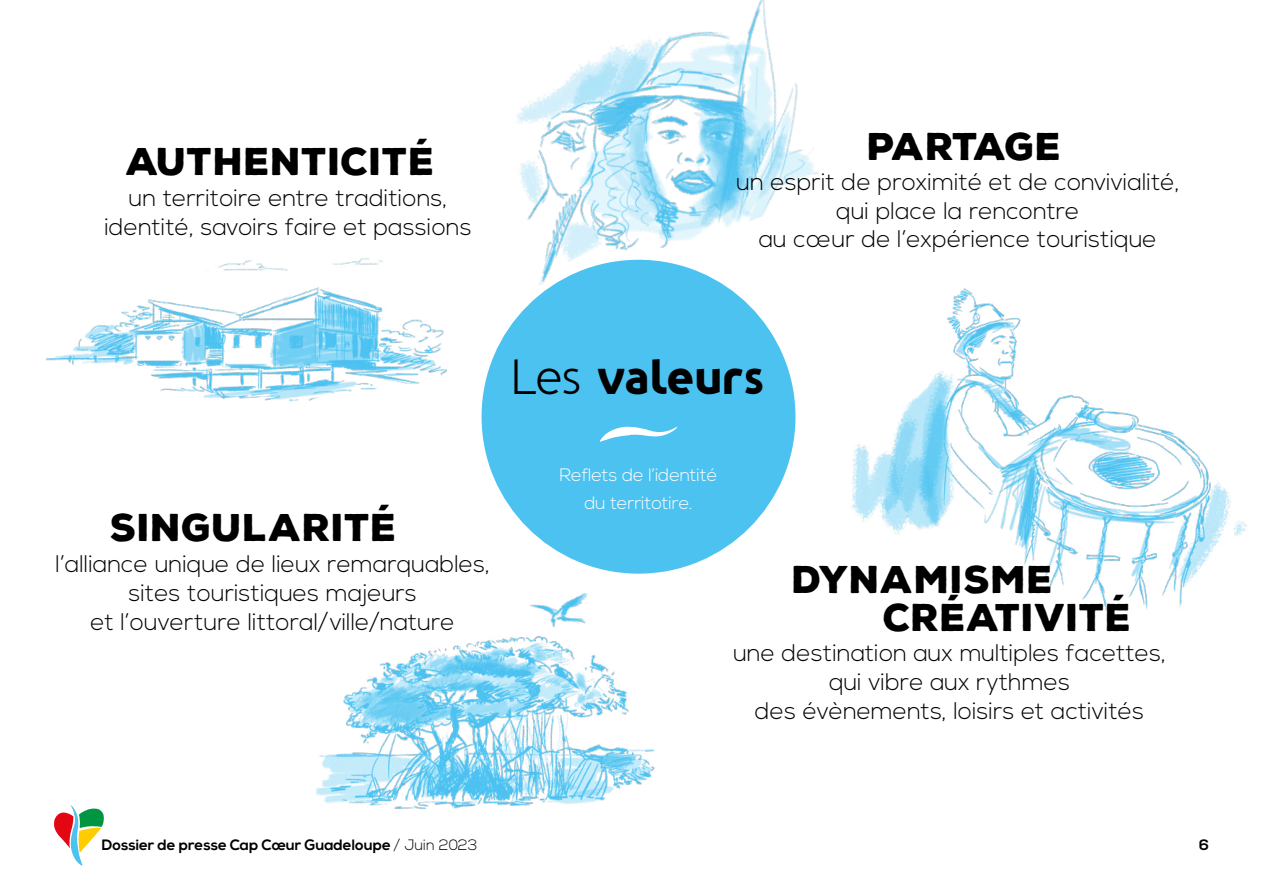
<style>
.page{position:relative;width:1263px;height:893px;background:#fff}
.page>*{position:absolute;margin:0;border:0;box-sizing:border-box;transform-origin:0 0}
.t1{font:800 45px "Nevo";letter-spacing:-.02em;color:#000}
.t2{font:900 37.5px/37.5px "Nexa Rust Sans";letter-spacing:.01em;color:#000}
.t3{font:900 37.5px "Nexa Rust Sans";letter-spacing:-.045em;color:#000}
.t4{font:300 24px/28.8px "Nexa";color:#000;text-align:center}
.t5{font:300 18px/28.8px "Nexa";letter-spacing:-.01em;color:#fff;text-align:center}
.t6{font:700 15px "Nexa";color:#000}
.s1{font-weight:400}
.s2{font-weight:300}
</style>
<div class="page">
<svg style="left:54px;top:805px;width:50px;height:61px"></svg>
<img style="left:740px;top:288px;width:507px;height:323px">
<img style="left:47px;top:258px;width:400px;height:144px">
<img style="left:516px;top:0;width:358px;height:304px">
<div style="left:481px;top:260px;width:314px;height:314px;background:#4cc2f1;border-radius:50%"></div>
<svg style="left:600px;top:427px;width:77px;height:15px"></svg>
<img style="left:315px;top:554px;width:342px;height:255px">
<h2 class="t2" style="left:126px;top:143px;width:310px">AUTHENTICITÉ</h2>
<h2 class="t3" style="left:867px;top:122px;width:196px">PARTAGE</h2>
<p class="t4" style="left:736px;top:168px;width:445px">un esprit de proximité et de convivialité, qui place la rencontre<br>au cœur de l’expérience touristique</p>
<p class="t4" style="left:104px;top:185px;width:369px">un territoire entre traditions, identité, savoirs faire et passions</p>
<h1 class="t1" style="left:511px;top:350px;width:255px"><span class="s1">Les</span> valeurs</h1>
<h2 class="t2" style="left:110px;top:509px;width:289px">SINGULARITÉ</h2>
<p class="t4" style="left:56px;top:551px;width:436px">l’alliance unique de lieux remarquables, sites touristiques majeurs<br>et l’ouverture littoral/ville/nature</p>
<p class="t5" style="left:560px;top:461px;width:159px">Reflets de l’identité du territotire.</p>
<h2 class="t2" style="left:883px;top:561px;width:250px;text-indent:-91px">DYNAMISME<br>CRÉATIVITÉ</h2>
<p class="t4" style="left:733px;top:640px;width:434px">une destination aux multiples facettes, qui vibre aux rythmes<br>des évènements, loisirs et activités</p>
<p class="t6" style="left:102px;top:836px;width:377px">Dossier de presse Cap Cœur Guadeloupe <span class="s2">/ Juin 2023</span></p>
<p class="t6" style="left:1199px;top:836px;width:11px">6</p>
</div>
